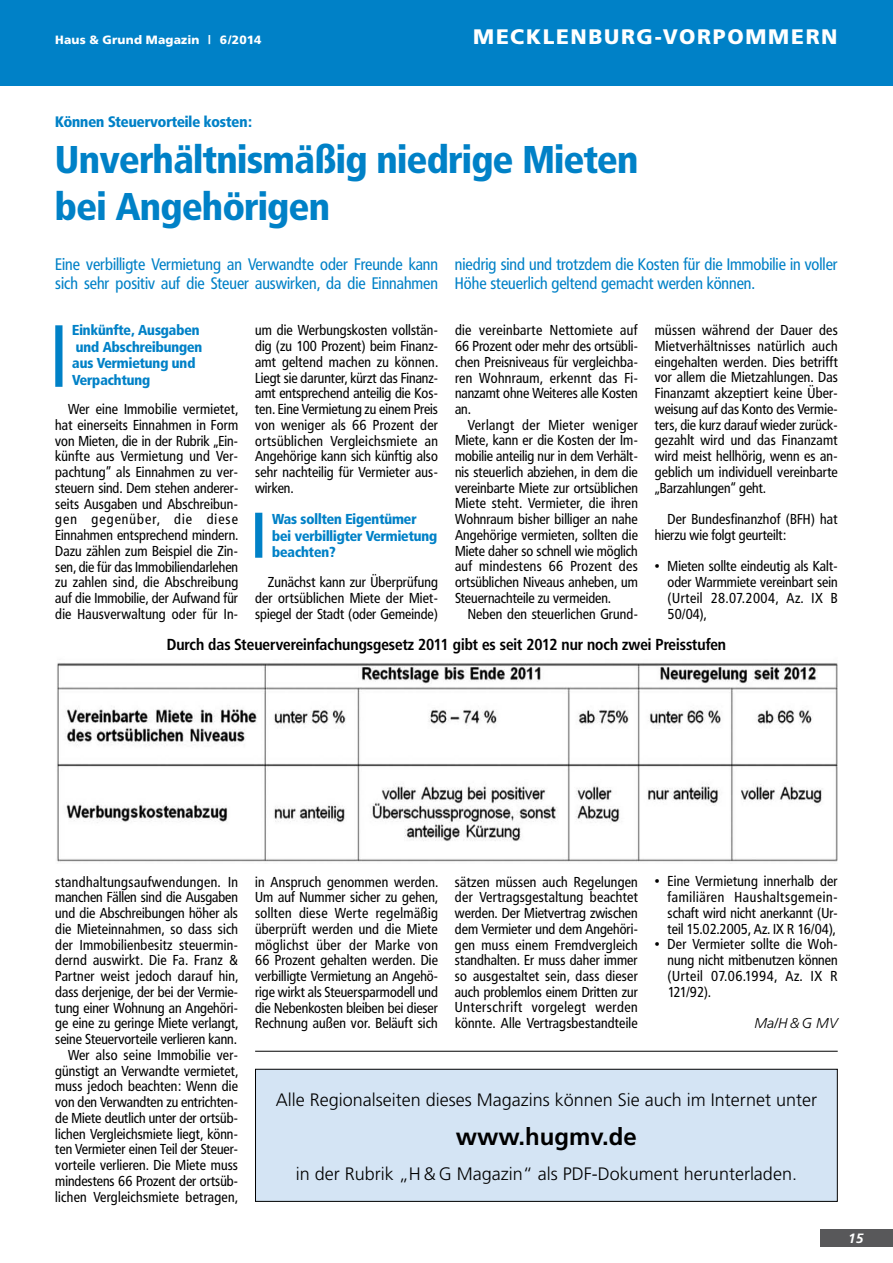
<style>
.page{position:relative;width:893px;height:1263px;background:#fff}
.page>*{position:absolute;margin:0;border:0;box-sizing:border-box;transform-origin:0 0}
.t1{font:900 38.25px/46.5px "Frutiger Condensed BQ";color:#0081c7}
.t2{font:700 24px "Frutiger";color:#000}
.t3{font:900 21px "Frutiger";letter-spacing:.08em;color:#fff}
.t4{font:300 18px "Frutiger";color:#000}
.t5{font:16.5px/19.5px "Frutiger Condensed BQ";color:#0081c7}
.t6{font:700 15.75px "Frutiger Condensed BQ";color:#000}
.t7{font:900 15px "Frutiger Condensed BQ";color:#0081c7}
.t8{font:14.25px/15.8px "Frutiger Condensed BQ";letter-spacing:.005em;color:#000;text-align:justify}
.t9{font:900 14.25px/16.5px "Frutiger Condensed BQ";color:#0081c7}
.t10{font:italic 300 14.25px "Frutiger";color:#000}
.t11{font:italic 700 13.5px "Frutiger";color:#fff}
.t12{font:900 12px "Frutiger";letter-spacing:.015em;color:#fff}
</style>
<div class="page">
<div style="left:821px;top:1229px;width:72px;height:17px;background:#58585a"></div>
<div style="left:0;top:0;width:893px;height:85px;background:#0081c7"></div>
<div style="left:55px;top:325px;width:8px;height:62px;background:#0081c7"></div>
<div style="left:255px;top:513px;width:7px;height:45px;background:#0081c7"></div>
<img style="left:57px;top:663px;width:781px;height:199px">
<div style="left:255px;top:1069px;width:582px;height:132px;background:#d4e4f4"></div>
<div style="left:255px;top:1069px;width:583px;height:133px;border:1px solid #000"></div>
<hr style="left:255px;top:1051px;width:583px;height:1px;background:#000">
<p class="t12" style="left:55px;top:33px;width:208px">HAUS &amp; GRUND MAGAZIN | 6/2014</p>
<h3 class="t3" style="left:473px;top:24px;width:366px">MECKLENBURG-VORPOMMERN</h3>
<p class="t7" style="left:55px;top:112px;width:198px">Können Steuervorteile kosten:</p>
<h1 class="t1" style="left:55px;top:136px;width:584px">Unverhältnismäßig niedrige Mieten bei Angehörigen</h1>
<p class="t5" style="left:55px;top:254px;width:384px">Eine verbilligte Vermietung an Verwandte oder Freunde kann sich sehr positiv auf die Steuer auswirken, da die Einnahmen</p>
<p class="t5" style="left:455px;top:254px;width:384px">niedrig sind und trotzdem die Kosten für die Immobilie in voller<br>Höhe steuerlich geltend gemacht werden können.</p>
<p class="t9" style="left:72px;top:322px;width:132px">Einkünfte, Ausgaben und Abschreibungen aus Vermietung und<br>Verpachtung</p>
<p class="t8" style="left:55px;top:401px;width:184px;text-indent:13px">Wer eine Immobilie vermietet, hat einerseits Einnahmen in Form von Mieten, die in der Rubrik „Ein&shy;künfte aus Vermietung und Ver&shy;pachtung” als Einnahmen zu ver&shy;steuern sind. Dem stehen anderer&shy;seits Ausgaben und Abschreibun&shy;gen gegenüber, die diese Einnahmen entsprechend mindern.<br>Dazu zählen zum Beispiel die Zin&shy;sen, die für das Immobiliendarlehen zu zahlen sind, die Abschreibung auf die Immobilie, der Aufwand für die Hausverwaltung oder für In-</p>
<p class="t8" style="left:255px;top:322px;width:184px">um die Werbungskosten vollstän&shy;dig (zu 100 Prozent) beim Finanz&shy;amt geltend machen zu können.<br>Liegt sie darunter, kürzt das Finanz&shy;amt entsprechend anteilig die Kos&shy;ten. Eine Vermietung zu einem Preis von weniger als 66 Prozent der ortsüblichen Vergleichsmiete an Angehörige kann sich künftig also sehr nachteilig für Vermieter aus&shy;wirken.</p>
<p class="t9" style="left:272px;top:511px;width:167px">Was sollten Eigentümer bei verbilligter Vermietung beachten?</p>
<p class="t8" style="left:255px;top:574px;width:184px;text-indent:13px">Zunächst kann zur Überprüfung der ortsüblichen Miete der Miet&shy;spiegel der Stadt (oder Gemeinde)</p>
<p class="t8" style="left:455px;top:322px;width:184px">die vereinbarte Nettomiete auf 66 Prozent oder mehr des ortsübli&shy;chen Preisniveaus für vergleichba&shy;ren Wohnraum, erkennt das Fi&shy;nanzamt ohne Weiteres alle Kosten an.</p>
<p class="t8" style="left:455px;top:417px;width:184px;text-indent:13px">Verlangt der Mieter weniger Miete, kann er die Kosten der Im&shy;mobilie anteilig nur in dem Verhält&shy;nis steuerlich abziehen, in dem die vereinbarte Miete zur ortsüblichen Miete steht. Vermieter, die ihren Wohnraum bisher billiger an nahe Angehörige vermieten, sollten die Miete daher so schnell wie möglich auf mindestens 66 Prozent des ortsüblichen Niveaus anheben, um Steuernachteile zu vermeiden.</p>
<p class="t8" style="left:468px;top:606px;width:172px">Neben den steuerlichen Grund-</p>
<p class="t8" style="left:655px;top:322px;width:184px">müssen während der Dauer des Mietverhältnisses natürlich auch eingehalten werden. Dies betrifft vor allem die Mietzahlungen. Das Finanzamt akzeptiert keine Über&shy;weisung auf das Konto des Vermie&shy;ters, die kurz darauf wieder zurück&shy;gezahlt wird und das Finanzamt wird meist hellhörig, wenn es an&shy;geblich um individuell vereinbarte „Barzahlungen“ geht.</p>
<p class="t8" style="left:655px;top:511px;width:184px;text-indent:13px">Der Bundesfinanzhof (BFH) hat hierzu wie folgt geurteilt:</p>
<p class="t8" style="left:668px;top:558px;width:172px;text-indent:-13px">• Mieten sollte eindeutig als Kalt&shy;oder Warmmiete vereinbart sein (Urteil 28.07.2004, Az. IX B 50/04),</p>
<p class="t6" style="left:167px;top:635px;width:561px">Durch das Steuervereinfachungsgesetz 2011 gibt es seit 2012 nur noch zwei Preisstufen</p>
<p class="t8" style="left:55px;top:874px;width:184px;text-align:right">standhaltungsaufwendungen. In manchen Fällen sind die Ausgaben und die Abschreibungen höher als die Mieteinnahmen, so dass sich der Immobilienbesitz steuermin&shy;dernd auswirkt. Die Fa. Franz &amp; Partner weist jedoch darauf hin, dass derjenige, der bei der Vermie&shy;tung einer Wohnung an Angehöri&shy;ge eine zu geringe Miete verlangt, seine Steuervorteile verlieren kann.<br>Wer also seine Immobilie ver&shy;günstigt an Verwandte vermietet, muss jedoch beachten: Wenn die von den Verwandten zu entrichten&shy;de Miete deutlich unter der ortsüb&shy;lichen Vergleichsmiete liegt, könn&shy;ten Vermieter einen Teil der Steuer&shy;vorteile verlieren. Die Miete muss mindestens 66 Prozent der ortsüb&shy;lichen Vergleichsmiete betragen,</p>
<p class="t8" style="left:255px;top:874px;width:184px">in Anspruch genommen werden.<br>Um auf Nummer sicher zu gehen, sollten diese Werte regelmäßig überprüft werden und die Miete möglichst über der Marke von 66 Prozent gehalten werden. Die verbilligte Vermietung an Angehö&shy;rige wirkt als Steuersparmodell und die Nebenkosten bleiben bei dieser Rechnung außen vor. Beläuft sich</p>
<p class="t8" style="left:455px;top:873px;width:184px">sätzen müssen auch Regelungen der Vertragsgestaltung beachtet werden. Der Mietvertrag zwischen dem Vermieter und dem Angehöri&shy;gen muss einem Fremdvergleich standhalten. Er muss daher immer so ausgestaltet sein, dass dieser auch problemlos einem Dritten zur Unterschrift vorgelegt werden könnte. Alle Vertragsbestandteile</p>
<p class="t8" style="left:668px;top:873px;width:172px;text-indent:-13px">• Eine Vermietung innerhalb der familiären Haushaltsgemein&shy;schaft wird nicht anerkannt (Ur&shy;teil 15.02.2005, Az. IX R 16/04),</p>
<p class="t8" style="left:668px;top:936px;width:172px;text-indent:-13px">• Der Vermieter sollte die Woh&shy;nung nicht mitbenutzen können (Urteil 07.06.1994, Az. IX R 121/92).</p>
<p class="t10" style="left:754px;top:1015px;width:85px">Ma/H &amp; G MV</p>
<p class="t4" style="left:276px;top:1089px;width:543px">Alle Regionalseiten dieses Magazins können Sie auch im Internet unter</p>
<h2 class="t2" style="left:456px;top:1123px;width:182px">www.hugmv.de</h2>
<p class="t4" style="left:296px;top:1164px;width:503px">in der Rubrik „H &amp; G Magazin“ als PDF-Dokument herunterladen.</p>
<p class="t11" style="left:848px;top:1230px;width:17px">15</p>
</div>
